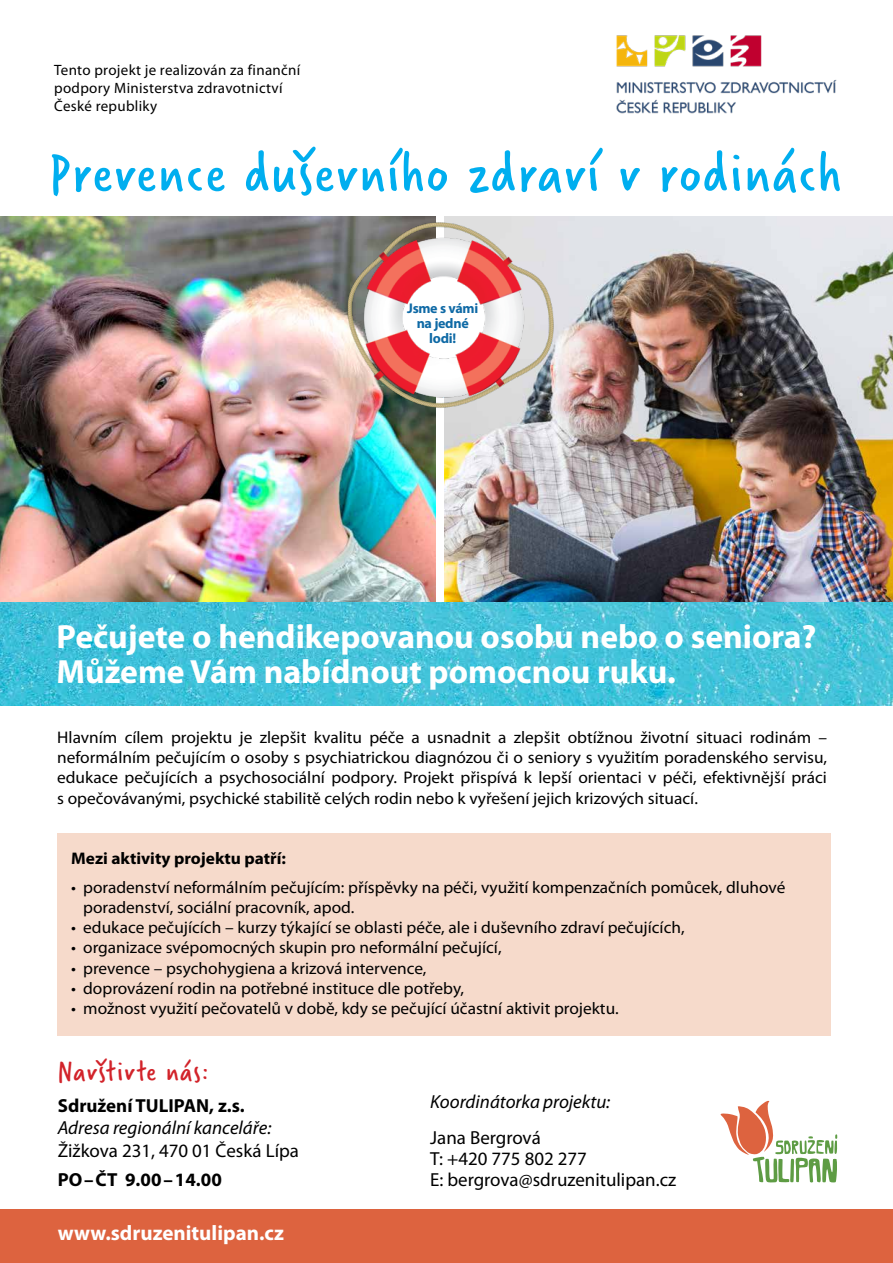
<style>
.page{position:relative;width:893px;height:1263px;background:#fff}
.page>*{position:absolute;margin:0;border:0;box-sizing:border-box;transform-origin:0 0}
.t1{font:60px "Verveine";letter-spacing:.04em;color:#00aeef}
.t2{font:700 33.6px/35.7px "Myriad Pro";color:#fff}
.t3{font:29.4px "Verveine";letter-spacing:.05em;color:#d2232a}
.t4{font:700 21px "Myriad Pro";color:#fff}
.t5{font:18.9px/21px "Myriad Pro";color:#000}
.t6{font:italic 18.9px "Myriad Pro";color:#000}
.t7{font:700 18.9px "Myriad Pro";color:#000}
.t8{font:16.8px/20.2px "Myriad Pro";color:#000;text-align:justify}
.t9{font:700 16.8px "Myriad Pro";color:#000}
.t10{font:15px/18px "Myriad Pro";letter-spacing:.02em;color:#000}
.t11{font:700 14.1px/14.9px "Myriad Pro";letter-spacing:-.02em;color:#0e69a5;text-align:center}
</style>
<div class="page">
<img style="left:0;top:217px;width:436px;height:385px">
<img style="left:444px;top:217px;width:449px;height:385px">
<img style="left:0;top:602px;width:893px;height:104px">
<svg style="left:720px;top:1100px;width:117px;height:83px"></svg>
<div style="left:0;top:1209px;width:893px;height:54px;background:#dd633f"></div>
<div style="left:57px;top:833px;width:774px;height:203px;background:#f6dacb"></div>
<img style="left:616px;top:35px;width:221px;height:79px">
<img style="left:338px;top:216px;width:223px;height:194px">
<p class="t10" style="left:54px;top:61px;width:248px">Tento projekt je realizován za finanční podpory Ministerstva zdravotnictví<br>České republiky</p>
<h1 class="t1" style="left:49px;top:132px;width:793px">Prevence duševního zdraví v rodinách</h1>
<p class="t11" style="left:407px;top:300px;width:73px">Jsme s vámi na jedné lodi!</p>
<h2 class="t2" style="left:57px;top:617px;width:761px">Pečujete o hendikepovanou osobu nebo o seniora?<br>Můžeme Vám nabídnout pomocnou ruku.</h2>
<p class="t8" style="left:57px;top:727px;width:771px">Hlavním cílem projektu je zlepšit kvalitu péče a usnadnit a zlepšit obtížnou životní situaci rodinám – neformálním pečujícím o osoby s psychiatrickou diagnózou či o seniory s využitím poradenského servisu, edukace pečujících a psychosociální podpory. Projekt přispívá k lepší orientaci v péči, efektivnější práci s opečovávanými, psychické stabilitě celých rodin nebo k vyřešení jejich krizových situací.</p>
<p class="t9" style="left:71px;top:847px;width:216px">Mezi aktivity projektu patří:</p>
<p class="t8" style="left:83px;top:877px;width:704px;text-indent:-12px">• poradenství neformálním pečujícím: příspěvky na péči, využití kompenzačních pomůcek, dluhové poradenství, sociální pracovník, apod.</p>
<p class="t8" style="left:71px;top:917px;width:615px">• edukace pečujících – kurzy týkající se oblasti péče, ale i duševního zdraví pečujících,</p>
<p class="t8" style="left:71px;top:937px;width:432px">• organizace svépomocných skupin pro neformální pečující,</p>
<p class="t8" style="left:71px;top:957px;width:357px">• prevence – psychohygiena a krizová intervence,</p>
<p class="t8" style="left:71px;top:978px;width:394px">• doprovázení rodin na potřebné instituce dle potřeby,</p>
<p class="t8" style="left:71px;top:998px;width:549px">• možnost využití pečovatelů v době, kdy se pečující účastní aktivit projektu.</p>
<h3 class="t3" style="left:58px;top:1052px;width:152px">Navštivte nás:</h3>
<p class="t7" style="left:58px;top:1093px;width:189px">Sdružení TULIPAN, z.s.</p>
<p class="t6" style="left:58px;top:1116px;width:215px">Adresa regionální kanceláře:</p>
<p class="t5" style="left:58px;top:1140px;width:243px">Žižkova 231, 470 01 Česká Lípa</p>
<p class="t7" style="left:58px;top:1167px;width:166px">PO – ČT 9.00 – 14.00</p>
<p class="t4" style="left:58px;top:1219px;width:228px">www.sdruzenitulipan.cz</p>
<p class="t6" style="left:430px;top:1090px;width:181px">Koordinátorka projektu:</p>
<p class="t5" style="left:430px;top:1127px;width:247px">Jana Bergrová<br>T: +420 775 802 277<br>E: bergrova@sdruzenitulipan.cz</p>
</div>
